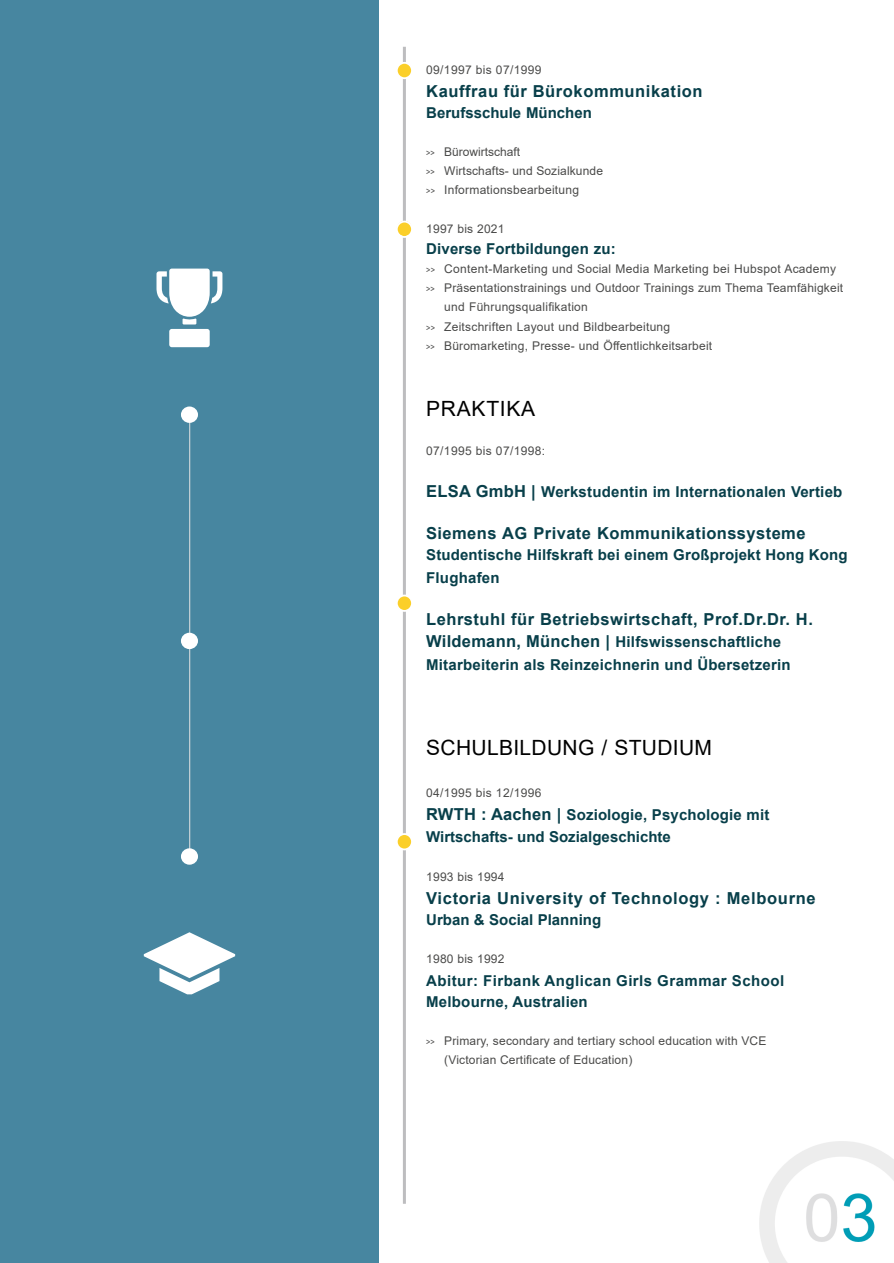
<style>
.page{position:relative;width:894px;height:1263px;background:#fff}
.page>*{position:absolute;margin:0;border:0;box-sizing:border-box;transform-origin:0 0}
.t1{font:21px "Arial";letter-spacing:.015em;color:#000}
.t2{font:21px "Arial";letter-spacing:.035em;color:#000}
.t3{font:700 16.5px "Arial";letter-spacing:.03em;color:#083f4a}
.t4{font:700 15px/22.8px "Arial";letter-spacing:.015em;color:#083f4a}
.t5{font:12px/19.2px "Arial";letter-spacing:.015em;color:#4a4a49}
.s1{font-family:"Arial Narrow";font-size:9px}
.s2{font-size:16.5px}
</style>
<div class="page">
<div style="left:0;top:0;width:379px;height:1263px;background:#4786a0"></div>
<hr style="left:403px;top:47px;width:3px;height:1157px;background:#bdbdbf">
<img style="left:759px;top:1142px;width:134px;height:121px">
<div style="left:396px;top:63px;width:16px;height:15px;background:#fbcf29;border-radius:50%"></div>
<div style="left:396px;top:62px;width:17px;height:17px;border:2px solid #fff;border-radius:50%"></div>
<div style="left:396px;top:221px;width:16px;height:15px;background:#fbcf29;border-radius:50%"></div>
<div style="left:396px;top:221px;width:17px;height:17px;border:2px solid #fff;border-radius:50%"></div>
<div style="left:396px;top:595px;width:16px;height:16px;background:#fbcf29;border-radius:50%"></div>
<div style="left:396px;top:595px;width:17px;height:17px;border:2px solid #fff;border-radius:50%"></div>
<div style="left:396px;top:834px;width:16px;height:15px;background:#fbcf29;border-radius:50%"></div>
<div style="left:396px;top:833px;width:17px;height:17px;border:2px solid #fff;border-radius:50%"></div>
<svg style="left:144px;top:932px;width:91px;height:62px"></svg>
<hr style="left:189px;top:410px;width:1px;height:452px;background:#e3e3e3">
<div style="left:181px;top:406px;width:17px;height:17px;background:#fff;border-radius:50%"></div>
<div style="left:181px;top:633px;width:17px;height:16px;background:#fff;border-radius:50%"></div>
<div style="left:181px;top:848px;width:17px;height:17px;background:#fff;border-radius:50%"></div>
<div style="left:169px;top:329px;width:41px;height:18px;background:#fff;border-radius:3px"></div>
<svg style="left:156px;top:269px;width:66px;height:55px"></svg>
<p class="t5" style="left:426px;top:61px;width:117px">09/1997 bis 07/1999</p>
<h2 class="t3" style="left:426px;top:85px;width:278px">Kauffrau für Bürokommunikation</h2>
<p class="t4" style="left:426px;top:102px;width:167px">Berufsschule München</p>
<p class="t5" style="left:426px;top:143px;width:178px"><span class="s1">&gt;&gt;</span> Bürowirtschaft<br><span class="s1">&gt;&gt;</span> Wirtschafts- und Sozialkunde <span class="s1">&gt;&gt;</span> Informationsbearbeitung</p>
<p class="t5" style="left:426px;top:220px;width:80px">1997 bis 2021</p>
<p class="t4" style="left:426px;top:238px;width:191px">Diverse Fortbildungen zu:</p>
<p class="t5" style="left:426px;top:260px;width:411px"><span class="s1">&gt;&gt;</span> Content-Marketing und Social Media Marketing bei Hubspot Academy</p>
<p class="t5" style="left:426px;top:279px;width:418px"><span class="s1">&gt;&gt;</span> Präsentationstrainings und Outdoor Trainings zum Thema Teamfähigkeit</p>
<p class="t5" style="left:444px;top:299px;width:145px">und Führungsqualifikation</p>
<p class="t5" style="left:426px;top:318px;width:245px"><span class="s1">&gt;&gt;</span> Zeitschriften Layout und Bildbearbeitung</p>
<p class="t5" style="left:426px;top:337px;width:287px"><span class="s1">&gt;&gt;</span> Büromarketing, Presse- und Öffentlichkeitsarbeit</p>
<h1 class="t2" style="left:426px;top:401px;width:111px">PRAKTIKA</h1>
<p class="t5" style="left:426px;top:442px;width:120px">07/1995 bis 07/1998:</p>
<p class="t4" style="left:426px;top:481px;width:417px"><span class="s2">ELSA GmbH |</span> Werkstudentin im Internationalen Vertieb</p>
<h2 class="t3" style="left:426px;top:527px;width:381px">Siemens AG Private Kommunikationssysteme</h2>
<p class="t4" style="left:426px;top:544px;width:423px">Studentische Hilfskraft bei einem Großprojekt Hong Kong<br>Flughafen</p>
<h2 class="t3" style="left:426px;top:613px;width:388px">Lehrstuhl für Betriebswirtschaft, Prof.Dr.Dr. H.</h2>
<p class="t4" style="left:426px;top:632px;width:366px"><span class="s2">Wildemann, München |</span> Hilfswissenschaftliche<br>Mitarbeiterin als Reinzeichnerin und Übersetzerin</p>
<h1 class="t1" style="left:426px;top:739px;width:287px">SCHULBILDUNG / STUDIUM</h1>
<p class="t5" style="left:426px;top:784px;width:117px">04/1995 bis 12/1996</p>
<p class="t4" style="left:426px;top:804px;width:344px"><span class="s2">RWTH : Aachen |</span> Soziologie, Psychologie mit<br>Wirtschafts- und Sozialgeschichte</p>
<p class="t5" style="left:426px;top:868px;width:80px">1993 bis 1994</p>
<h2 class="t3" style="left:426px;top:892px;width:391px">Victoria University of Technology : Melbourne</h2>
<p class="t4" style="left:426px;top:909px;width:176px">Urban &amp; Social Planning</p>
<p class="t5" style="left:426px;top:950px;width:80px">1980 bis 1992</p>
<p class="t4" style="left:426px;top:971px;width:359px;line-height:21px">Abitur: Firbank Anglican Girls Grammar School<br>Melbourne, Australien</p>
<p class="t5" style="left:444px;top:1032px;width:324px;text-indent:-18px"><span class="s1">&gt;&gt;</span> Primary, secondary and tertiary school education with VCE (Victorian Certificate of Education)</p>
</div>
